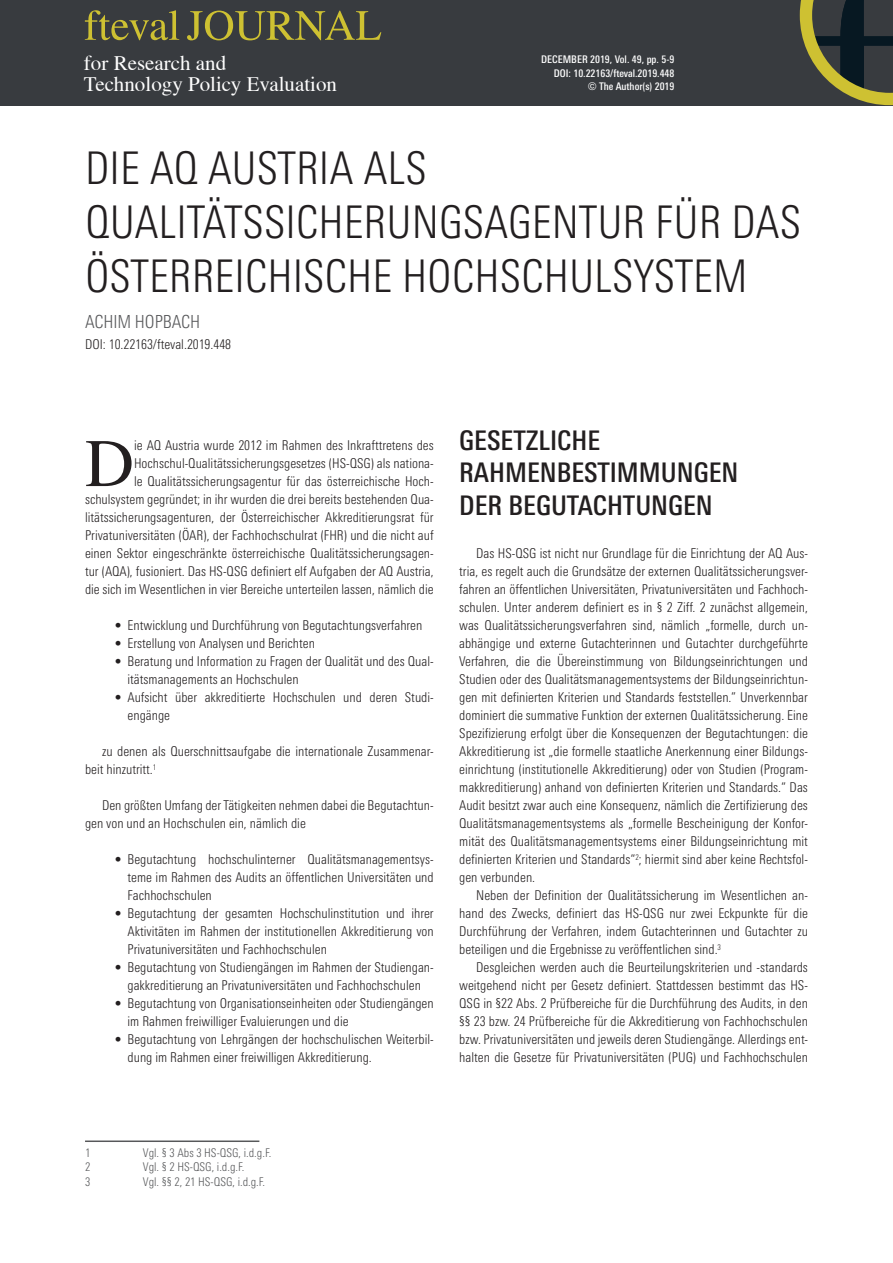
<style>
.page{position:relative;width:893px;height:1263px;background:#fff}
.page>*{position:absolute;margin:0;border:0;box-sizing:border-box;transform-origin:0 0}
._1_Absatz{font:67.8px "Nimbus Roman No 9 L";color:#231f20}
.headline{font:300 condensed 45px/54px "Linotype Univers";color:#231f20}
.sub_headline{font:500 condensed 27px/32.4px "Linotype Univers";color:#231f20}
.t1{font:21px "Nimbus Roman No 9 L";color:#fff}
.Autor{font:300 condensed 18px "Linotype Univers";letter-spacing:-.005em;color:#57585a}
.fließtext{font:300 condensed 13.5px/18px "Linotype Univers";color:#231f20}
._1_Absatz-2{font:300 condensed 13.5px/18px "Linotype Univers";color:#231f20;text-align:right}
.Autor-2{font:300 condensed 13.5px "Linotype Univers";color:#231f20}
.fußnote{font:300 condensed 12px "Linotype Univers";color:#57585a}
.fließtext-2{font:500 condensed 10.5px "Linotype Univers";color:#fff}
</style>
<div class="page">
<hr style="left:85px;top:1140px;width:174px;height:2px;background:#57585a">
<div style="left:0;top:0;width:893px;height:105px;background:#383b3f"></div>
<svg style="left:187px;top:11px;width:194px;height:29px"></svg>
<svg style="left:85px;top:10px;width:94px;height:30px"></svg>
<svg style="left:800px;top:0;width:93px;height:105px"></svg>
<p class="t1" style="left:84px;top:50px;width:144px">for Research and</p>
<p class="t1" style="left:84px;top:71px;width:255px">Technology Policy Evaluation</p>
<p class="fließtext-2" style="left:541px;top:54px;width:135px">DECEMBER 2019, Vol. 49, pp. 5-9</p>
<p class="fließtext-2" style="left:554px;top:67px;width:122px">DOI: 10.22163/fteval.2019.448</p>
<p class="fließtext-2" style="left:588px;top:81px;width:88px">© The Author(s) 2019</p>
<p class="headline" style="left:85px;top:141px;width:717px">DIE AQ AUSTRIA ALS<br>QUALITÄTSSICHERUNGSAGENTUR FÜR DAS<br>ÖSTERREICHISCHE HOCHSCHULSYSTEM</p>
<p class="Autor" style="left:85px;top:311px;width:117px">ACHIM HOPBACH</p>
<p class="Autor-2" style="left:85px;top:336px;width:148px">DOI: 10.22163/fteval.2019.448</p>
<p class="_1_Absatz-2" style="left:85px;top:436px;width:350px">ie AQ Austria wurde 2012 im Rahmen des Inkrafttretens des Hochschul-Qualitätssicherungsgesetzes (HS-QSG) als nationa-<br>le Qualitätssicherungsagentur für das österreichische Hoch&shy;schulsystem gegründet; in ihr wurden die drei bereits bestehenden Qua&shy;litätssicherungsagenturen, der Österreichischer Akkreditierungsrat für Privatuniversitäten (ÖAR), der Fachhochschulrat (FHR) und die nicht auf einen Sektor eingeschränkte österreichische Qualitätssicherungsagen&shy;tur (AQA), fusioniert. Das HS-QSG definiert elf Aufgaben der AQ Austria, die sich im Wesentlichen in vier Bereiche unterteilen lassen, nämlich die</p>
<p class="fließtext" style="left:115px;top:616px;width:309px">• Entwicklung und Durchführung von Begutachtungsverfahren</p>
<p class="fließtext" style="left:115px;top:634px;width:202px">• Erstellung von Analysen und Berichten</p>
<p class="fließtext" style="left:128px;top:652px;width:308px;text-indent:-13px">• Beratung und Information zu Fragen der Qualität und des Qual&shy;itätsmanagements an Hochschulen</p>
<p class="fließtext" style="left:128px;top:688px;width:308px;text-indent:-13px">• Aufsicht über akkreditierte Hochschulen und deren Studi&shy;engänge</p>
<p class="fließtext" style="left:85px;top:742px;width:350px;text-indent:17px">zu denen als Querschnittsaufgabe die internationale Zusammenar&shy;beit hinzutritt.<sup>1</sup></p>
<p class="fließtext" style="left:85px;top:796px;width:350px;text-indent:17px">Den größten Umfang der Tätigkeiten nehmen dabei die Begutachtun&shy;gen von und an Hochschulen ein, nämlich die</p>
<p class="fließtext" style="left:128px;top:850px;width:308px;text-align:justify;text-indent:-13px">• Begutachtung hochschulinterner Qualitätsmanagementsys&shy;teme im Rahmen des Audits an öffentlichen Universitäten und Fachhochschulen</p>
<p class="fließtext" style="left:128px;top:904px;width:308px;text-align:justify;text-indent:-13px">• Begutachtung der gesamten Hochschulinstitution und ihrer Aktivitäten im Rahmen der institutionellen Akkreditierung von Privatuniversitäten und Fachhochschulen</p>
<p class="fließtext" style="left:115px;top:958px;width:320px;text-align:center">• Begutachtung von Studiengängen im Rahmen der Studiengan&shy;gakkreditierung an Privatuniversitäten und Fachhochschulen</p>
<p class="fließtext" style="left:128px;top:994px;width:308px;text-indent:-13px">• Begutachtung von Organisationseinheiten oder Studiengängen im Rahmen freiwilliger Evaluierungen und die</p>
<p class="fließtext" style="left:128px;top:1030px;width:308px;text-indent:-13px">• Begutachtung von Lehrgängen der hochschulischen Weiterbil&shy;dung im Rahmen einer freiwilligen Akkreditierung.</p>
<p class="_1_Absatz" style="left:85px;top:423px;width:51px">D</p>
<p class="sub_headline" style="left:459px;top:424px;width:281px">GESETZLICHE<br>RAHMENBESTIMMUNGEN<br>DER BEGUTACHTUNGEN</p>
<p class="fließtext" style="left:459px;top:544px;width:350px;text-align:justify;text-indent:17px">Das HS-QSG ist nicht nur Grundlage für die Einrichtung der AQ Aus&shy;tria, es regelt auch die Grundsätze der externen Qualitätssicherungsver&shy;fahren an öffentlichen Universitäten, Privatuniversitäten und Fachhoch&shy;schulen. Unter anderem definiert es in § 2 Ziff. 2 zunächst allgemein, was Qualitätssicherungsverfahren sind, nämlich „formelle, durch un&shy;abhängige und externe Gutachterinnen und Gutachter durchgeführte Verfahren, die die Übereinstimmung von Bildungseinrichtungen und Studien oder des Qualitätsmanagementsystems der Bildungseinrichtun&shy;gen mit definierten Kriterien und Standards feststellen.” Unverkennbar dominiert die summative Funktion der externen Qualitätssicherung. Eine Spezifizierung erfolgt über die Konsequenzen der Begutachtungen: die Akkreditierung ist „die formelle staatliche Anerkennung einer Bildungs&shy;einrichtung (institutionelle Akkreditierung) oder von Studien (Program&shy;makkreditierung) anhand von definierten Kriterien und Standards.“ Das Audit besitzt zwar auch eine Konsequenz, nämlich die Zertifizierung des Qualitätsmanagementsystems als „formelle Bescheinigung der Konfor&shy;mität des Qualitätsmanagementsystems einer Bildungseinrichtung mit definierten Kriterien und Standards“<sup>2</sup>; hiermit sind aber keine Rechtsfol&shy;gen verbunden.</p>
<p class="fließtext" style="left:459px;top:886px;width:350px;text-align:justify;text-indent:17px">Neben der Definition der Qualitätssicherung im Wesentlichen an&shy;hand des Zwecks, definiert das HS-QSG nur zwei Eckpunkte für die Durchführung der Verfahren, indem Gutachterinnen und Gutachter zu beteiligen und die Ergebnisse zu veröffentlichen sind.<sup>3</sup></p>
<p class="fließtext" style="left:459px;top:958px;width:350px;text-align:justify;text-indent:17px">Desgleichen werden auch die Beurteilungskriterien und -standards weitgehend nicht per Gesetz definiert. Stattdessen bestimmt das HS-QSG in §22 Abs. 2 Prüfbereiche für die Durchführung des Audits, in den §§ 23 bzw. 24 Prüfbereiche für die Akkreditierung von Fachhochschulen bzw. Privatuniversitäten und jeweils deren Studiengänge. Allerdings ent&shy;halten die Gesetze für Privatuniversitäten (PUG) und Fachhochschulen</p>
<p class="fußnote" style="left:85px;top:1146px;width:7px">1</p>
<p class="fußnote" style="left:143px;top:1146px;width:130px">Vgl. § 3 Abs 3 HS-QSG, i.d.g.F.</p>
<p class="fußnote" style="left:85px;top:1160px;width:7px">2</p>
<p class="fußnote" style="left:143px;top:1160px;width:103px">Vgl. § 2 HS-QSG, i.d.g.F.</p>
<p class="fußnote" style="left:85px;top:1175px;width:7px">3</p>
<p class="fußnote" style="left:143px;top:1175px;width:124px">Vgl. §§ 2, 21 HS-QSG, i.d.g.F.</p>
</div>
